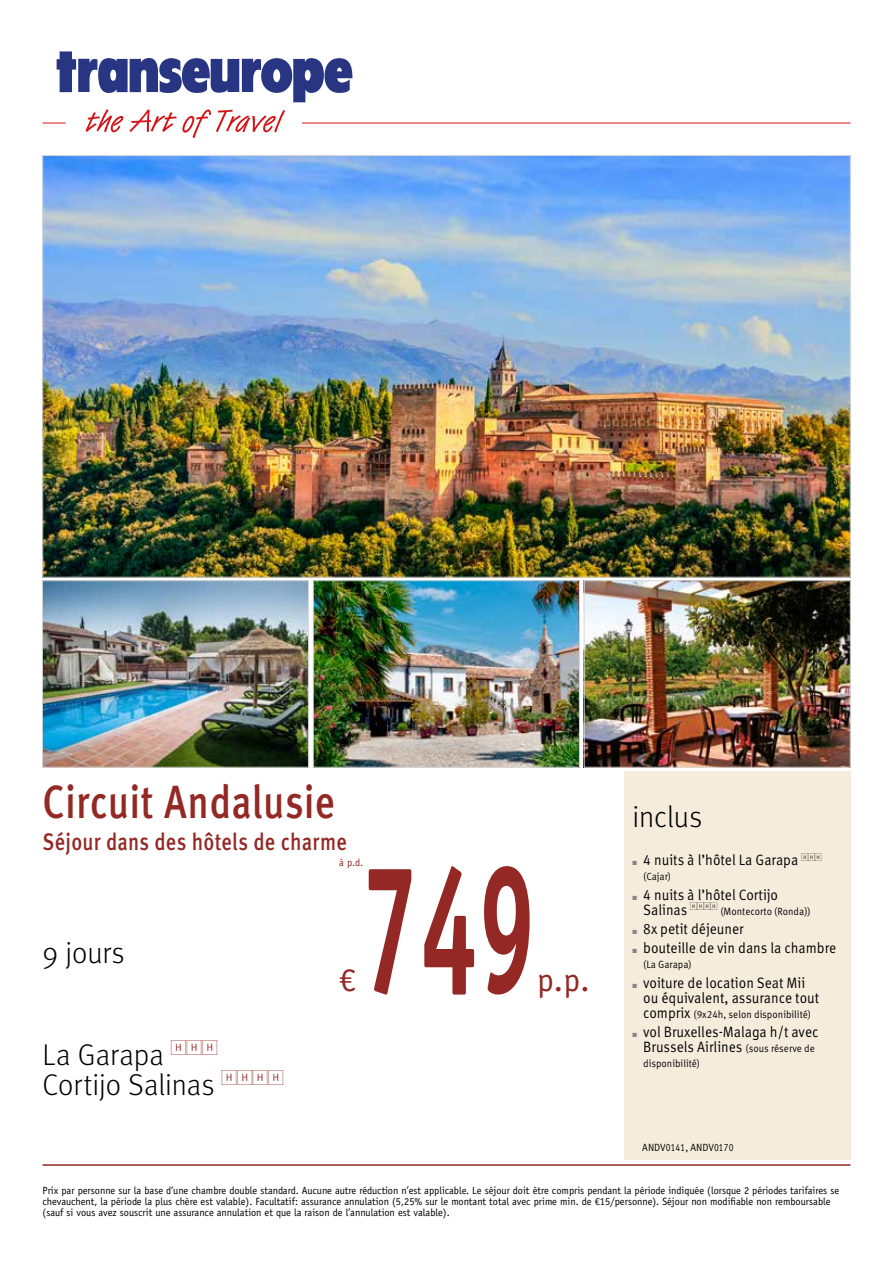
<style>
.page{position:relative;width:893px;height:1263px;background:#fff}
.page>*{position:absolute;margin:0;border:0;box-sizing:border-box;transform-origin:0 0}
.t1{font:700 183px "Officina Sans Std";color:#932825;scale:.58 1}
.t2{font:500 46.5px "Meta Pro";letter-spacing:.005em;color:#932825;scale:.83 1}
.t3{font:33.15px "Officina Sans Std";color:#932825}
.t4{font:300 30px/30px "Meta Pro";color:#000}
.t5{font:500 24px "Meta Pro";letter-spacing:.01em;color:#932825;scale:.83 1}
.t6{font:15px/15px "Meta Correspondence Pro";color:#000;scale:.9 1}
.t7{font:10.5px/11.2px "Officina Sans Std";color:#000}
.t8{font:10.5px "Meta Correspondence Pro";color:#000;scale:.91 1}
.t9{font:10.5px "Officina Sans Std";color:#932825}
.s1{color:#878787}
.s2{font-size:15px}
.s3{font-size:10.5px}
</style>
<div class="page">
<div style="left:624px;top:772px;width:226px;height:388px;background:#f5ecdc"></div>
<svg style="left:43px;top:123px;width:22px;height:1px"></svg>
<hr style="left:302px;top:123px;width:548px;height:1px;background:#d51317">
<svg style="left:86px;top:109px;width:37px;height:23px"></svg>
<svg style="left:129px;top:109px;width:156px;height:29px"></svg>
<div style="left:227px;top:59px;width:12px;height:33px;background:#283583"></div>
<svg style="left:57px;top:51px;width:179px;height:42px"></svg>
<svg style="left:242px;top:58px;width:111px;height:44px"></svg>
<hr style="left:43px;top:1164px;width:807px;height:2px;background:#932825">
<img style="left:45px;top:157px;width:803px;height:418px">
<img style="left:44px;top:582px;width:263px;height:183px">
<div style="left:42px;top:580px;width:267px;height:187px;border:1px solid #dadada"></div>
<img style="left:315px;top:582px;width:263px;height:183px">
<div style="left:313px;top:580px;width:267px;height:187px;border:1px solid #dadada"></div>
<img style="left:586px;top:582px;width:262px;height:183px">
<div style="left:584px;top:580px;width:266px;height:187px;border:1px solid #dadada"></div>
<h2 class="t2" style="left:43px;top:766px;width:354px">Circuit Andalusie</h2>
<h3 class="t5" style="left:43px;top:823px;width:368px">Séjour dans des hôtels de charme</h3>
<h3 class="t4" style="left:632px;top:800px;width:71px">inclus</h3>
<p class="t9" style="left:339px;top:856px;width:26px">à p.d.</p>
<h3 class="t6" style="left:632px;top:852px;width:212px"><span class="s1">■</span> 4 nuits à l’hôtel La Garapa <sup>HHH</sup></h3>
<p class="t8" style="left:643px;top:869px;width:32px">(Cajar)</p>
<h3 class="t6" style="left:643px;top:886px;width:152px;text-indent:-11px"><span class="s1">■</span> 4 nuits à l’hôtel Cortijo<br>Salinas <sup>HHHH</sup></h3>
<h1 class="t1" style="left:360px;top:815px;width:307px">749</h1>
<p class="t8" style="left:720px;top:903px;width:101px">(Montecorto (Ronda))</p>
<h3 class="t6" style="left:632px;top:920px;width:125px"><span class="s1">■</span> 8x petit déjeuner</h3>
<h3 class="t6" style="left:632px;top:939px;width:228px"><span class="s1">■</span> bouteille de vin dans la chambre</h3>
<p class="t8" style="left:643px;top:956px;width:55px">(La Garapa)</p>
<h3 class="t6" style="left:643px;top:974px;width:197px;text-indent:-11px"><span class="s1">■</span> voiture de location Seat Mii ou équivalent, assurance tout</h3>
<p class="t8" style="left:643px;top:1006px;width:186px"><span class="s2">comprix</span> (9x24h, selon disponibilité)</p>
<h3 class="t6" style="left:632px;top:1023px;width:208px;text-align:center"><span class="s1">■</span> vol Bruxelles-Malaga h/t avec<br>Brussels Airlines <span class="s3">(sous réserve de</span></h3>
<p class="t8" style="left:643px;top:1055px;width:64px">disponibilité)</p>
<h3 class="t4" style="left:43px;top:936px;width:84px">9 jours</h3>
<h3 class="t3" style="left:339px;top:961px;width:18px">€</h3>
<h3 class="t3" style="left:537px;top:961px;width:54px">p.p.</h3>
<h3 class="t4" style="left:43px;top:1038px;width:242px">La Garapa <sup>HHH<br></sup>Cortijo Salinas <sup>HHHH</sup></h3>
<p class="t8" style="left:642px;top:1139px;width:102px">ANDV0141, ANDV0170</p>
<p class="t7" style="left:43px;top:1184px;width:798px">Prix par personne sur la base d’une chambre double standard. Aucune autre réduction n’est applicable. Le séjour doit être compris pendant la période indiquée (lorsque 2 périodes tarifaires se chevauchent, la période la plus chère est valable). Facultatif: assurance annulation (5,25% sur le montant total avec prime min. de €15/personne). Séjour non modifiable non remboursable (sauf si vous avez souscrit une assurance annulation et que la raison de l’annulation est valable).</p>
</div>
